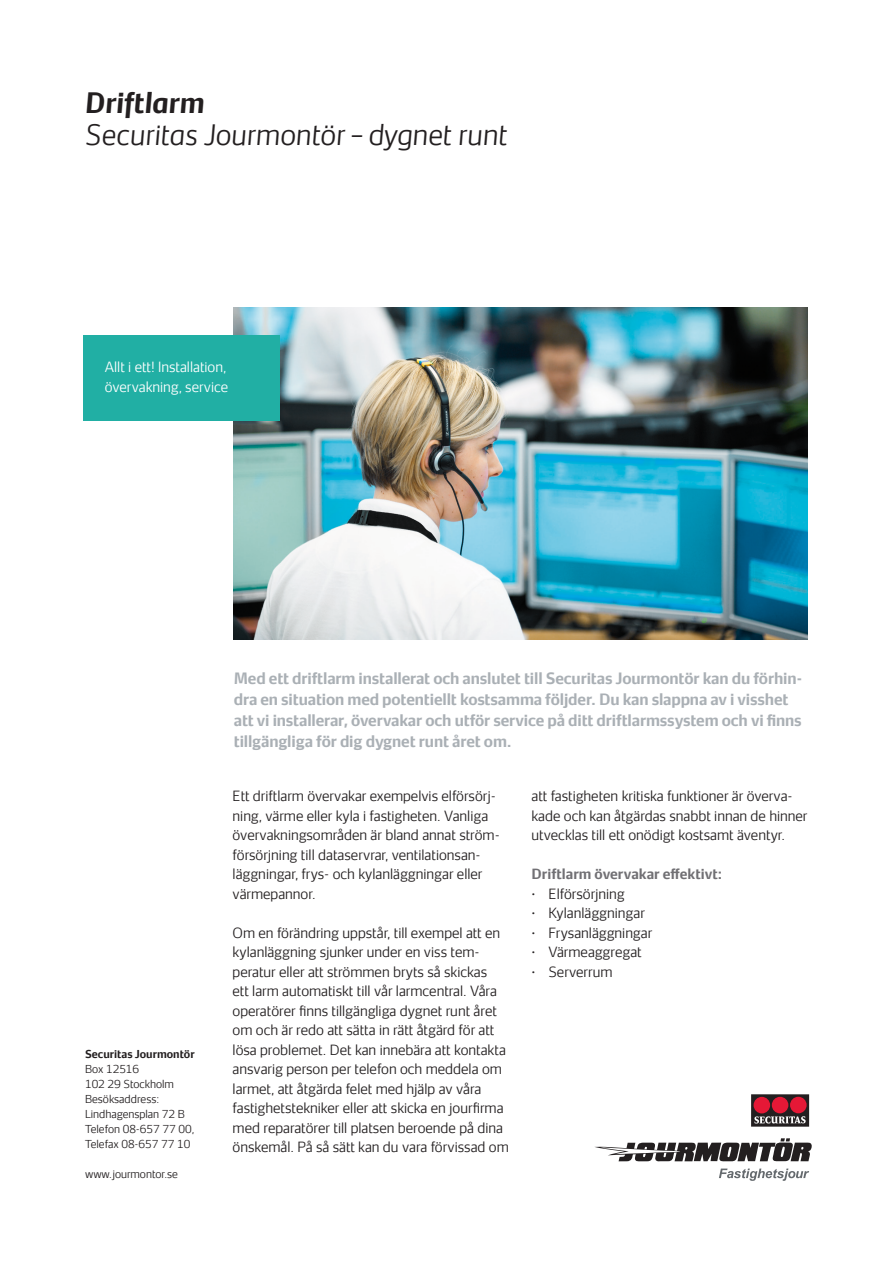
<style>
.page{position:relative;width:893px;height:1263px;background:#fff}
.page>*{position:absolute;margin:0;border:0;box-sizing:border-box;transform-origin:0 0}
.Heading_1_light_Ital{font:italic 300 27px "Securitas Sans TT";color:#231f20}
.Heading_1_light_Ital-2{font:italic 700 27px "Securitas Sans TT";color:#231f20}
.Preamble_grey{font:700 15px/21px "Securitas Sans TT";letter-spacing:-.01em;color:#aab0b5}
.Body_copy{font:300 13.5px/19.5px "Securitas Sans TT";color:#231f20}
.Body_copy-2{font:300 13.5px/19.5px "Securitas Sans TT";color:#fff}
.Heading_2{font:700 13.5px "Securitas Sans TT";color:#717074}
.t1{font:300 10.5px/15px "Securitas Sans TT";color:#231f20}
.t2{font:700 10.5px "Securitas Sans TT";color:#231f20}
</style>
<div class="page">
<svg style="left:594px;top:1138px;width:218px;height:23px"></svg>
<svg style="left:719px;top:1168px;width:90px;height:13px"></svg>
<svg style="left:751px;top:1094px;width:58px;height:33px"></svg>
<div style="left:753px;top:1097px;width:17px;height:16px;background:#e51836;border-radius:50%"></div>
<div style="left:790px;top:1097px;width:17px;height:16px;background:#e51836;border-radius:50%"></div>
<div style="left:772px;top:1097px;width:16px;height:16px;background:#e51836;border-radius:50%"></div>
<svg style="left:754px;top:1116px;width:52px;height:7px"></svg>
<img style="left:234px;top:308px;width:574px;height:331px">
<div style="left:84px;top:335px;width:196px;height:86px;background:#21afa4"></div>
<p class="Heading_1_light_Ital-2" style="left:85px;top:79px;width:121px">Driftlarm</p>
<p class="Heading_1_light_Ital" style="left:85px;top:112px;width:424px">Securitas Jourmontör – dygnet runt</p>
<p class="Body_copy-2" style="left:105px;top:356px;width:125px">Allt i ett! Installation, övervakning, service</p>
<p class="t2" style="left:85px;top:1045px;width:111px">Securitas Jourmontör</p>
<p class="t1" style="left:85px;top:1060px;width:56px">Box 12516</p>
<p class="t1" style="left:85px;top:1075px;width:90px">102 29 Stockholm</p>
<p class="t1" style="left:85px;top:1090px;width:76px">Besöksaddress:</p>
<p class="t1" style="left:85px;top:1105px;width:101px">Lindhagensplan 72 B</p>
<p class="t1" style="left:85px;top:1120px;width:111px">Telefon 08-657 77 00,<br>Telefax 08-657 77 10</p>
<p class="t1" style="left:85px;top:1165px;width:94px">www.jourmontor.se</p>
<p class="Preamble_grey" style="left:234px;top:666px;width:570px">Med ett driftlarm installerat och anslutet till Securitas Jourmontör kan du förhin&shy;dra en situation med potentiellt kostsamma följder. Du kan slappna av i visshet att vi installerar, övervakar och utför service på ditt driftlarmssystem och vi finns tillgängliga för dig dygnet runt året om.</p>
<p class="Body_copy" style="left:233px;top:785px;width:269px">Ett driftlarm övervakar exempelvis elförsörj&shy;ning, värme eller kyla i fastigheten. Vanliga övervakningsområden är bland annat ström&shy;försörjning till dataservrar, ventilationsan&shy;läggningar, frys- och kylanläggningar eller värmepannor.</p>
<p class="Body_copy" style="left:233px;top:921px;width:278px">Om en förändring uppstår, till exempel att en kylanläggning sjunker under en viss tem&shy;peratur eller att strömmen bryts så skickas<br>ett larm automatiskt till vår larmcentral. Våra operatörer finns tillgängliga dygnet runt året om och är redo att sätta in rätt åtgärd för att lösa problemet. Det kan innebära att kontakta ansvarig person per telefon och meddela om larmet, att åtgärda felet med hjälp av våra fastighetstekniker eller att skicka en jourfirma med reparatörer till platsen beroende på dina önskemål. På så sätt kan du vara förvissad om</p>
<p class="Body_copy" style="left:531px;top:785px;width:277px">att fastigheten kritiska funktioner är överva&shy;kade och kan åtgärdas snabbt innan de hinner utvecklas till ett onödigt kostsamt äventyr.</p>
<p class="Heading_2" style="left:531px;top:862px;width:192px">Driftlarm övervakar effektivt:</p>
<p class="Body_copy" style="left:531px;top:882px;width:95px">• Elförsörjning</p>
<p class="Body_copy" style="left:531px;top:902px;width:115px">• Kylanläggningar</p>
<p class="Body_copy" style="left:531px;top:921px;width:122px">• Frysanläggningar</p>
<p class="Body_copy" style="left:531px;top:941px;width:112px">• Värmeaggregat</p>
<p class="Body_copy" style="left:531px;top:960px;width:82px">• Serverrum</p>
</div>
